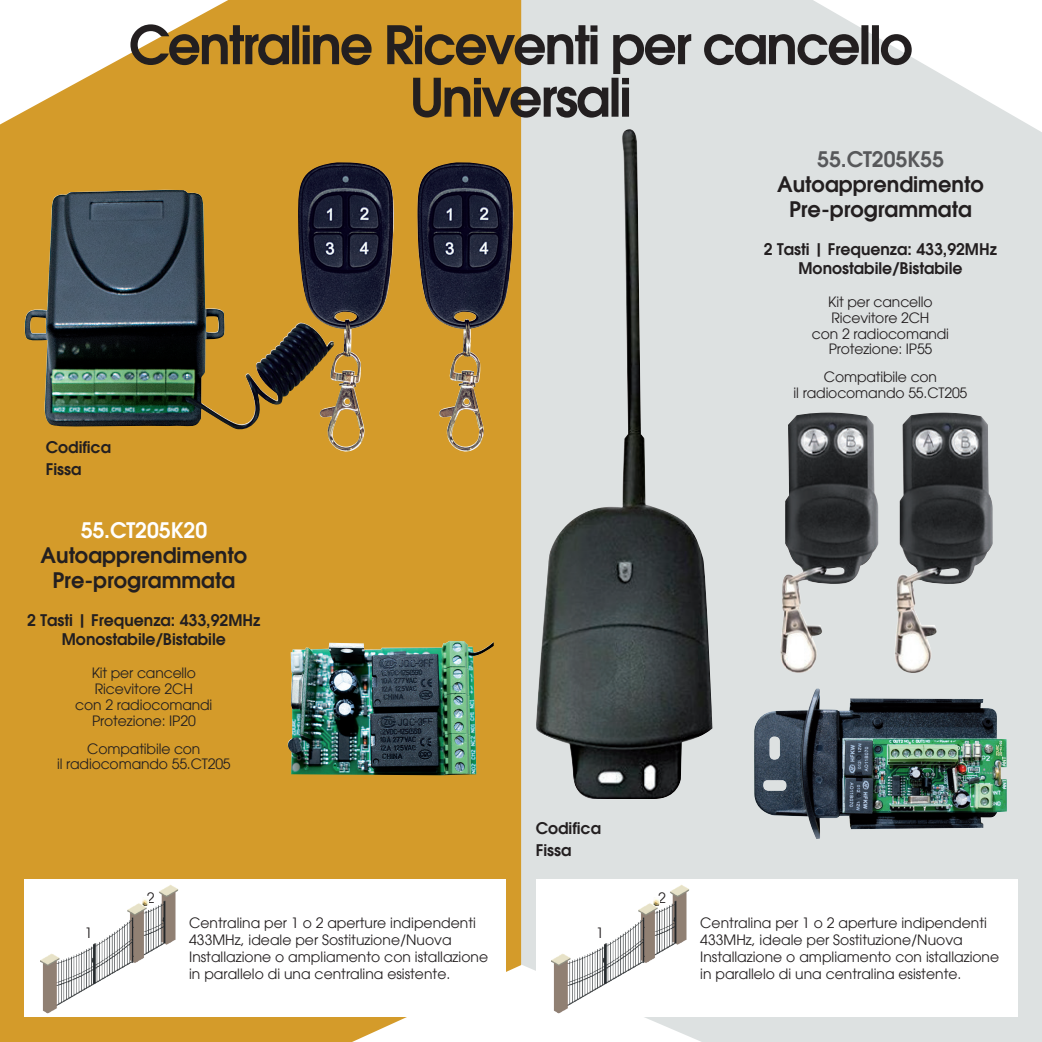
<style>
.page{position:relative;width:1042px;height:1042px;background:#fff}
.page>*{position:absolute;margin:0;border:0;box-sizing:border-box;transform-origin:0 0}
.t1{font:600 52.5px/52.5px "Avant Garde";letter-spacing:-.04em;color:#231f20;text-align:center}
.t2{font:600 21px/25.2px "Avant Garde";color:#231f20;text-align:center}
.t3{font:600 21px "Avant Garde";color:#57585a}
.t4{font:600 21px "Avant Garde";color:#fff}
.t5{font:600 15.75px/18.9px "Avant Garde";color:#231f20;text-align:center}
.t6{font:14px/15.8px "Avant Garde";color:#231f20;text-align:center}
</style>
<div class="page">
<svg style="left:521px;top:0;width:521px;height:1042px;background:#dfe3e3"></svg>
<div style="left:0;top:51px;width:135px;height:991px;background:#d49b2a"></div>
<div style="left:135px;top:0;width:386px;height:1042px;background:#d49b2a"></div>
<img style="left:535px;top:129px;width:177px;height:670px">
<img style="left:754px;top:688px;width:253px;height:151px">
<img style="left:780px;top:412px;width:213px;height:262px">
<div style="left:25px;top:879px;width:481px;height:138px;background:#fff"></div>
<div style="left:536px;top:879px;width:481px;height:138px;background:#fff"></div>
<img style="left:40px;top:885px;width:139px;height:129px">
<svg style="left:142px;top:897px;width:6px;height:9px"></svg>
<img style="left:551px;top:885px;width:139px;height:129px">
<svg style="left:653px;top:897px;width:6px;height:9px"></svg>
<img style="left:25px;top:190px;width:273px;height:240px">
<img style="left:298px;top:162px;width:216px;height:291px">
<img style="left:288px;top:641px;width:206px;height:134px">
<h1 class="t1" style="left:129px;top:18px;width:786px">Centraline Riceventi per cancello<br>Universali</h1>
<p class="t5" style="left:46px;top:437px;width:67px">Codifica</p>
<p class="t5" style="left:46px;top:459px;width:37px">Fissa</p>
<h2 class="t4" style="left:81px;top:516px;width:128px">55.CT205K20</h2>
<h2 class="t2" style="left:41px;top:542px;width:208px">Autoapprendimento<br>Pre-programmata</h2>
<p class="t5" style="left:27px;top:611px;width:235px">2 Tasti | Frequenza: 433,92MHz<br>Monostabile/Bistabile</p>
<p class="t6" style="left:75px;top:665px;width:139px">Kit per cancello<br>Ricevitore 2CH<br>con 2 radiocomandi<br>Protezione: IP20</p>
<p class="t6" style="left:57px;top:741px;width:175px">Compatibile con<br>il radiocomando 55.CT205</p>
<p class="t6" style="left:85px;top:925px;width:9px">1</p>
<p class="t6" style="left:147px;top:889px;width:9px">2</p>
<p class="t6" style="left:189px;top:915px;width:300px;line-height:16.8px;text-align:left">Centralina per 1 o 2 aperture indipendenti 433MHz, ideale per Sostituzione/Nuova Installazione o ampliamento con istallazione in parallelo di una centralina esistente.</p>
<p class="t5" style="left:536px;top:819px;width:67px">Codifica</p>
<p class="t5" style="left:536px;top:841px;width:37px">Fissa</p>
<p class="t6" style="left:596px;top:925px;width:9px">1</p>
<h2 class="t3" style="left:817px;top:145px;width:128px">55.CT205K55</h2>
<h2 class="t2" style="left:777px;top:171px;width:208px">Autoapprendimento<br>Pre-programmata</h2>
<p class="t5" style="left:764px;top:239px;width:235px">2 Tasti | Frequenza: 433,92MHz<br>Monostabile/Bistabile</p>
<p class="t6" style="left:812px;top:294px;width:139px">Kit per cancello<br>Ricevitore 2CH<br>con 2 radiocomandi<br>Protezione: IP55</p>
<p class="t6" style="left:793px;top:369px;width:175px">Compatibile con<br>il radiocomando 55.CT205</p>
<p class="t6" style="left:658px;top:889px;width:9px">2</p>
<p class="t6" style="left:700px;top:915px;width:300px;line-height:16.8px;text-align:left">Centralina per 1 o 2 aperture indipendenti 433MHz, ideale per Sostituzione/Nuova Installazione o ampliamento con istallazione in parallelo di una centralina esistente.</p>
</div>
